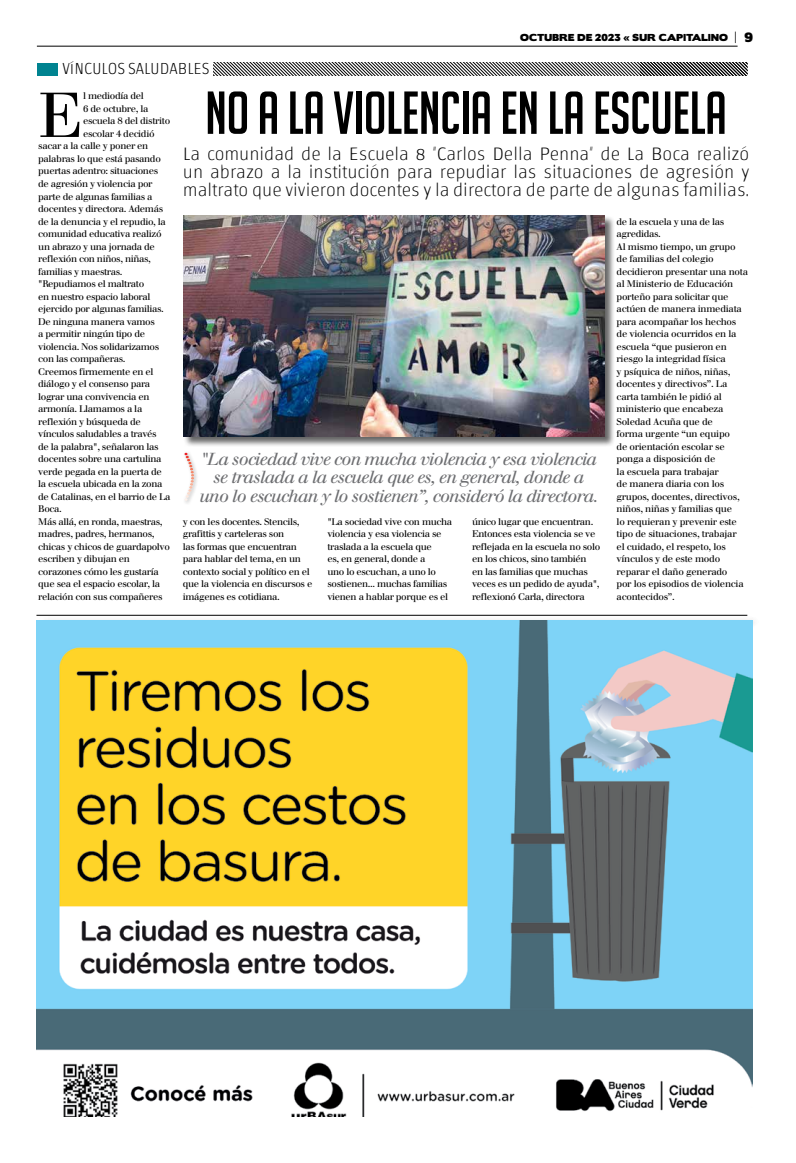
<style>
.page{position:relative;width:796px;height:1163px;background:#fff}
.page>*{position:absolute;margin:0;border:0;box-sizing:border-box;transform-origin:0 0}
.t1{font:61.9px "Justus";color:#000}
.t2{font:59px "Big Noodle Titling";letter-spacing:-.005em;color:#000;scale:.95 1}
.t3{font:100 18px/18px "Chaco";color:#000;text-align:justify;scale:1.07 1}
.t4{font:italic 17px/18px "Justus";letter-spacing:-.05em;color:#6d6e71;text-align:center}
.t5{font:100 16px "Chaco";color:#000}
.t6{font:9.4px/12.5px "Justus";letter-spacing:-.04em;color:#000}
.t7{font:9px "Boris Black Bloxx";letter-spacing:.025em;color:#000}
.s1{font-family:"Serif";font-weight:900;font-size:12px}
.s2{font-size:12px}
</style>
<div class="page">
<hr style="left:37px;top:46px;width:700px;height:1px;background:#000">
<div style="left:39px;top:616px;width:719px;height:12px;background:#f8f8f8"></div>
<hr style="left:36px;top:615px;width:711px;height:1px;background:#000">
<svg style="left:213px;top:63px;width:534px;height:12px"></svg>
<div style="left:37px;top:63px;width:21px;height:12px;background:#008390"></div>
<img style="left:36px;top:620px;width:716px;height:495px">
<div style="left:182px;top:450px;width:17px;height:56px;background:#000;opacity:.3"></div>
<svg style="left:184px;top:452px;width:10px;height:48px"></svg>
<div style="left:183px;top:215px;width:431px;height:232px;background:#000;opacity:.6"></div>
<img style="left:184px;top:215px;width:420px;height:222px">
<p class="t7" style="left:519px;top:31px;width:234px">OCTUBRE DE 2023 « SUR CAPITALINO <span class="s1">|</span> <span class="s2">9</span></p>
<h3 class="t5" style="left:62px;top:62px;width:148px">VÍNCULOS SALUDABLES</h3>
<h1 class="t1" style="left:38px;top:78px;width:46px">E</h1>
<p class="t6" style="left:83px;top:90px;width:62px">l mediodía del</p>
<h2 class="t2" style="left:205px;top:81px;width:550px">NO A LA VIOLENCIA EN LA ESCUELA</h2>
<h3 class="t3" style="left:183px;top:145px;width:530px">La comunidad de la Escuela 8 "Carlos Della Penna" de La Boca realizó un abrazo a la institución para repudiar las situaciones de agresión y maltrato que vivieron docentes y la directora de parte de algunas familias.</h3>
<p class="t6" style="left:83px;top:102px;width:67px">6 de octubre, la</p>
<p class="t6" style="left:83px;top:115px;width:88px">escuela 8 del distrito</p>
<p class="t6" style="left:83px;top:127px;width:73px">escolar 4 decidió</p>
<p class="t6" style="left:38px;top:140px;width:111px">sacar a la calle y poner en</p>
<p class="t6" style="left:38px;top:152px;width:124px">palabras lo que está pasando</p>
<p class="t6" style="left:38px;top:165px;width:121px">puertas adentro: situaciones</p>
<p class="t6" style="left:38px;top:177px;width:116px">de agresión y violencia por</p>
<p class="t6" style="left:38px;top:190px;width:116px">parte de algunas familias a</p>
<p class="t6" style="left:38px;top:202px;width:126px">docentes y directora. Además</p>
<p class="t6" style="left:38px;top:215px;width:129px">de la denuncia y el repudio, la</p>
<p class="t6" style="left:38px;top:227px;width:125px">comunidad educativa realizó</p>
<p class="t6" style="left:38px;top:240px;width:118px">un abrazo y una jornada de</p>
<p class="t6" style="left:38px;top:252px;width:114px">reflexión con niños, niñas,</p>
<p class="t6" style="left:38px;top:265px;width:86px">familias y maestras.</p>
<p class="t6" style="left:38px;top:277px;width:107px">"Repudiamos el maltrato</p>
<p class="t6" style="left:38px;top:290px;width:114px">en nuestro espacio laboral</p>
<p class="t6" style="left:38px;top:302px;width:127px">ejercido por algunas familias.</p>
<p class="t6" style="left:38px;top:315px;width:118px">De ninguna manera vamos</p>
<p class="t6" style="left:38px;top:327px;width:108px">a permitir ningún tipo de</p>
<p class="t6" style="left:38px;top:340px;width:122px">violencia. Nos solidarizamos</p>
<p class="t6" style="left:38px;top:352px;width:89px">con las compañeras.</p>
<p class="t6" style="left:38px;top:365px;width:117px">Creemos firmemente en el</p>
<p class="t6" style="left:38px;top:377px;width:113px">diálogo y el consenso para</p>
<p class="t6" style="left:38px;top:390px;width:113px">lograr una convivencia en</p>
<p class="t6" style="left:38px;top:402px;width:105px">armonía. Llamamos a la</p>
<p class="t6" style="left:38px;top:415px;width:104px">reflexión y búsqueda de</p>
<p class="t6" style="left:38px;top:427px;width:120px">vínculos saludables a través</p>
<p class="t6" style="left:38px;top:440px;width:122px">de la palabra", señalaron las</p>
<p class="t6" style="left:38px;top:452px;width:125px">docentes sobre una cartulina</p>
<p class="t6" style="left:38px;top:465px;width:125px">verde pegada en la puerta de</p>
<p class="t6" style="left:38px;top:477px;width:126px">la escuela ubicada en la zona</p>
<p class="t6" style="left:38px;top:490px;width:134px">de Catalinas, en el barrio de La</p>
<p class="t6" style="left:38px;top:502px;width:25px">Boca.</p>
<p class="t6" style="left:38px;top:515px;width:126px">Más allá, en ronda, maestras,</p>
<p class="t6" style="left:38px;top:527px;width:118px">madres, padres, hermanos,</p>
<p class="t6" style="left:38px;top:540px;width:133px">chicas y chicos de guardapolvo</p>
<p class="t6" style="left:38px;top:552px;width:93px">escriben y dibujan en</p>
<p class="t6" style="left:38px;top:565px;width:122px">corazones cómo les gustaría</p>
<p class="t6" style="left:38px;top:577px;width:123px">que sea el espacio escolar, la</p>
<p class="t6" style="left:38px;top:590px;width:126px">relación con sus compañeres</p>
<p class="t6" style="left:616px;top:215px;width:133px">de la escuela y una de las agredidas.<br>Al mismo tiempo, un grupo de familias del colegio decidieron presentar una nota al Ministerio de Educación porteño para solicitar que actúen de manera inmediata para acompañar los hechos de violencia ocurridos en la escuela “que pusieron en riesgo la integridad física<br>y psíquica de niños, niñas, docentes y directivos”. La carta también le pidió al ministerio que encabeza<br>Soledad Acuña que de<br>forma urgente “un equipo<br>de orientación escolar se ponga a disposición de<br>la escuela para trabajar<br>de manera diaria con los grupos, docentes, directivos, niños, niñas y familias que<br>lo requieran y prevenir este tipo de situaciones, trabajar<br>el cuidado, el respeto, los vínculos y de este modo reparar el daño generado<br>por los episodios de violencia acontecidos”.</p>
<h3 class="t4" style="left:199px;top:450px;width:400px">"La sociedad vive con mucha violencia y esa violencia se traslada a la escuela que es, en general, donde a uno lo escuchan y lo sostienen”, consideró la directora.</h3>
<p class="t6" style="left:183px;top:515px;width:131px">y con les docentes. Stencils, grafittis y carteleras son<br>las formas que encuentran para hablar del tema, en un contexto social y político en el que la violencia en discursos e imágenes es cotidiana.</p>
<p class="t6" style="left:327px;top:515px;width:126px">"La sociedad vive con mucha violencia y esa violencia se traslada a la escuela que<br>es, en general, donde a<br>uno lo escuchan, a uno lo sostienen... muchas familias vienen a hablar porque es el</p>
<p class="t6" style="left:471px;top:515px;width:130px">único lugar que encuentran.<br>Entonces esta violencia se ve reflejada en la escuela no solo en los chicos, sino también<br>en las familias que muchas veces es un pedido de ayuda", reflexionó Carla, directora</p>
</div>
